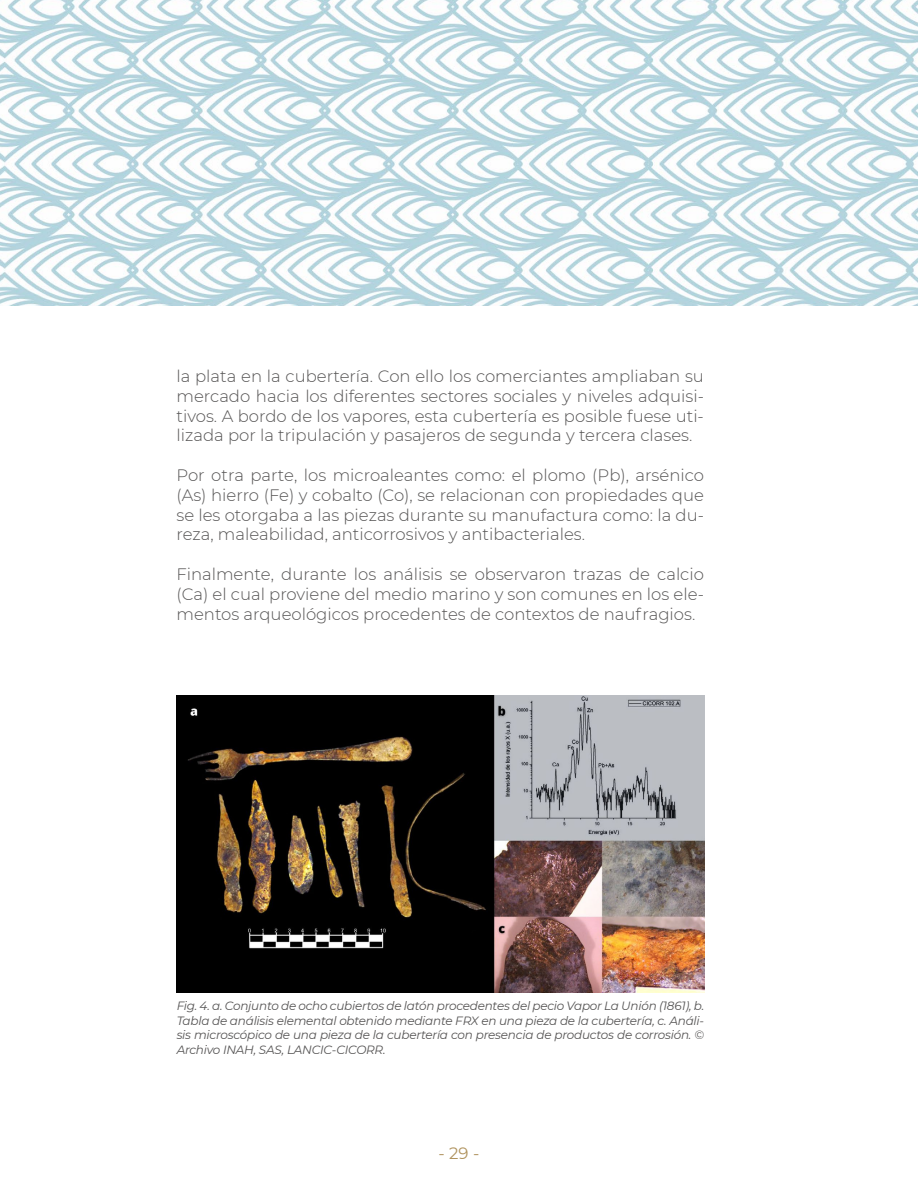
<style>
.page{position:relative;width:918px;height:1188px;background:#fff}
.page>*{position:absolute;margin:0;border:0;box-sizing:border-box;transform-origin:0 0}
.t1{font:16.5px/19.8px "Montserrat Light 2";color:#555454;text-align:justify}
.t2{font:16.5px "Montserrat";color:#b0935e}
.t3{font:italic 12px/14.4px "Montserrat";letter-spacing:-.02em;color:#555454}
.t4{font:12px "Montserrat Italic 2";letter-spacing:-.02em;color:#555454}
.s1{font-family:"Montserrat";font-style:italic}
</style>
<div class="page">
<img style="left:0;top:0;width:918px;height:306px">
<img style="left:176px;top:695px;width:528px;height:297px">
<p class="t1" style="left:177px;top:366px;width:529px">la plata en la cubertería. Con ello los comerciantes ampliaban su mercado hacia los diferentes sectores sociales y niveles adquisi&shy;tivos. A bordo de los vapores, esta cubertería es posible fuese uti&shy;lizada por la tripulación y pasajeros de segunda y tercera clases.</p>
<p class="t1" style="left:177px;top:465px;width:529px">Por otra parte, los microaleantes como: el plomo (Pb), arsénico (As) hierro (Fe) y cobalto (Co), se relacionan con propiedades que se les otorgaba a las piezas durante su manufactura como: la du&shy;reza, maleabilidad, anticorrosivos y antibacteriales.</p>
<p class="t1" style="left:177px;top:564px;width:529px">Finalmente, durante los análisis se observaron trazas de calcio (Ca) el cual proviene del medio marino y son comunes en los ele&shy;mentos arqueológicos procedentes de contextos de naufragios.</p>
<p class="t3" style="left:177px;top:999px;width:529px">Fig. 4. a. Conjunto de ocho cubiertos de latón procedentes del pecio Vapor La Unión (1861), b.</p>
<p class="t4" style="left:177px;top:1012px;width:529px">Tabla de análisis elemental obtenido mediante FRX en una pieza de la cubertería, c. Análi<span class="s1">-</span></p>
<p class="t3" style="left:177px;top:1027px;width:529px">sis microscópico de una pieza de la cubertería con presencia de productos de corrosión. ©<br>Archivo INAH, SAS, LANCIC-CICORR.</p>
<p class="t2" style="left:439px;top:1142px;width:42px">- 29 -</p>
</div>
